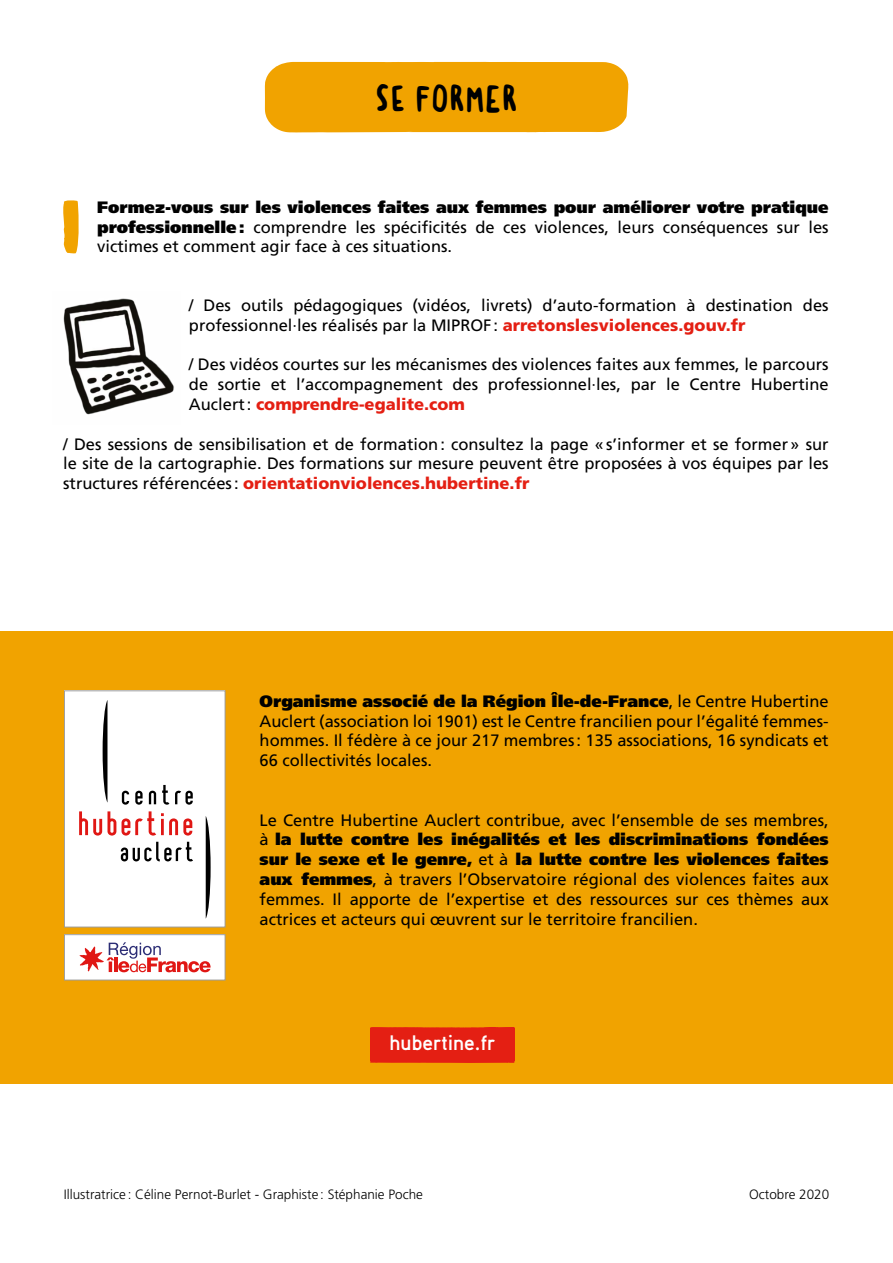
<style>
.page{position:relative;width:893px;height:1263px;background:#fff}
.page>*{position:absolute;margin:0;border:0;box-sizing:border-box;transform-origin:0 0}
.t1{font:37.5px "Cibi";color:#000}
.t2{font:700 21px "Aaux Pro OT";color:#fff}
.t3{font:16.5px/19.8px "Frutiger LT Std";color:#000;text-align:justify}
.t4{font:300 13.5px "Frutiger LT Std";color:#000}
.s1{font-weight:900}
.s2{font-weight:900;color:#e41f13}
</style>
<div class="page">
<div style="left:0;top:631px;width:893px;height:453px;background:#f1a300"></div>
<svg style="left:63px;top:200px;width:16px;height:54px"></svg>
<div style="left:370px;top:1027px;width:145px;height:36px;background:#e41f13"></div>
<div style="left:265px;top:62px;width:364px;height:70px;background:#f1a300"></div>
<img style="left:63px;top:298px;width:111px;height:117px">
<div style="left:64px;top:691px;width:161px;height:236px;background:#fff"></div>
<div style="left:64px;top:690px;width:161px;height:237px;border:1px solid #9d9d9c"></div>
<div style="left:64px;top:935px;width:161px;height:45px;background:#fff"></div>
<div style="left:64px;top:934px;width:161px;height:46px;border:1px solid #9d9d9c"></div>
<svg style="left:206px;top:816px;width:5px;height:102px"></svg>
<svg style="left:103px;top:701px;width:4px;height:101px"></svg>
<svg style="left:122px;top:791px;width:7px;height:14px"></svg>
<svg style="left:135px;top:791px;width:8px;height:14px"></svg>
<svg style="left:149px;top:791px;width:7px;height:13px"></svg>
<svg style="left:162px;top:785px;width:7px;height:20px"></svg>
<svg style="left:175px;top:791px;width:18px;height:14px"></svg>
<svg style="left:79px;top:811px;width:37px;height:24px"></svg>
<svg style="left:122px;top:811px;width:70px;height:24px"></svg>
<svg style="left:121px;top:842px;width:72px;height:19px"></svg>
<svg style="left:79px;top:942px;width:132px;height:30px"></svg>
<h1 class="t1" style="left:375px;top:80px;width:144px">SE FORMER</h1>
<p class="t3" style="left:97px;top:197px;width:733px"><span class="s1">Formez-vous sur les violences faites aux femmes pour améliorer votre pratique professionnelle:</span> comprendre les spécificités de ces violences, leurs conséquences sur les victimes et comment agir face à ces situations.</p>
<p class="t3" style="left:189px;top:295px;width:641px">/ Des outils pédagogiques (vidéos, livrets) d’auto-formation à destination des professionnel·les réalisés par la MIPROF : <span class="s2">arretonslesviolences.gouv.fr</span></p>
<p class="t3" style="left:189px;top:355px;width:641px">/ Des vidéos courtes sur les mécanismes des violences faites aux femmes, le parcours de sortie et l’accompagnement des professionnel·les, par le Centre Hubertine Auclert: <span class="s2">comprendre-egalite.com</span></p>
<p class="t3" style="left:63px;top:434px;width:767px">/ Des sessions de sensibilisation et de formation: consultez la page «s’informer et se former» sur le site de la cartographie. Des formations sur mesure peuvent être proposées à vos équipes par les structures référencées: <span class="s2">orientationviolences.hubertine.fr</span></p>
<p class="t3" style="left:260px;top:691px;width:571px"><span class="s1">Organisme associé de la Région Île-de-France</span>, le Centre Hubertine Auclert (association loi 1901) est le Centre francilien pour l’égalité femmes&shy;hommes. Il fédère à ce jour 217 membres: 135 associations, 16 syndicats et 66 collectivités locales.</p>
<p class="t3" style="left:260px;top:810px;width:570px">Le Centre Hubertine Auclert contribue, avec l’ensemble de ses membres, à <span class="s1">la lutte contre les inégalités et les discriminations fondées sur le sexe et le genre,</span> et à <span class="s1">la lutte contre les violences faites aux femmes</span>, à travers l’Observatoire régional des violences faites aux femmes. Il apporte de l’expertise et des ressources sur ces thèmes aux actrices et acteurs qui œuvrent sur le territoire francilien.</p>
<p class="t2" style="left:390px;top:1030px;width:107px">hubertine.fr</p>
<p class="t4" style="left:64px;top:1187px;width:361px">Illustratrice: Céline Pernot-Burlet - Graphiste : Stéphanie Poche</p>
<p class="t4" style="left:749px;top:1187px;width:82px">Octobre 2020</p>
</div>
